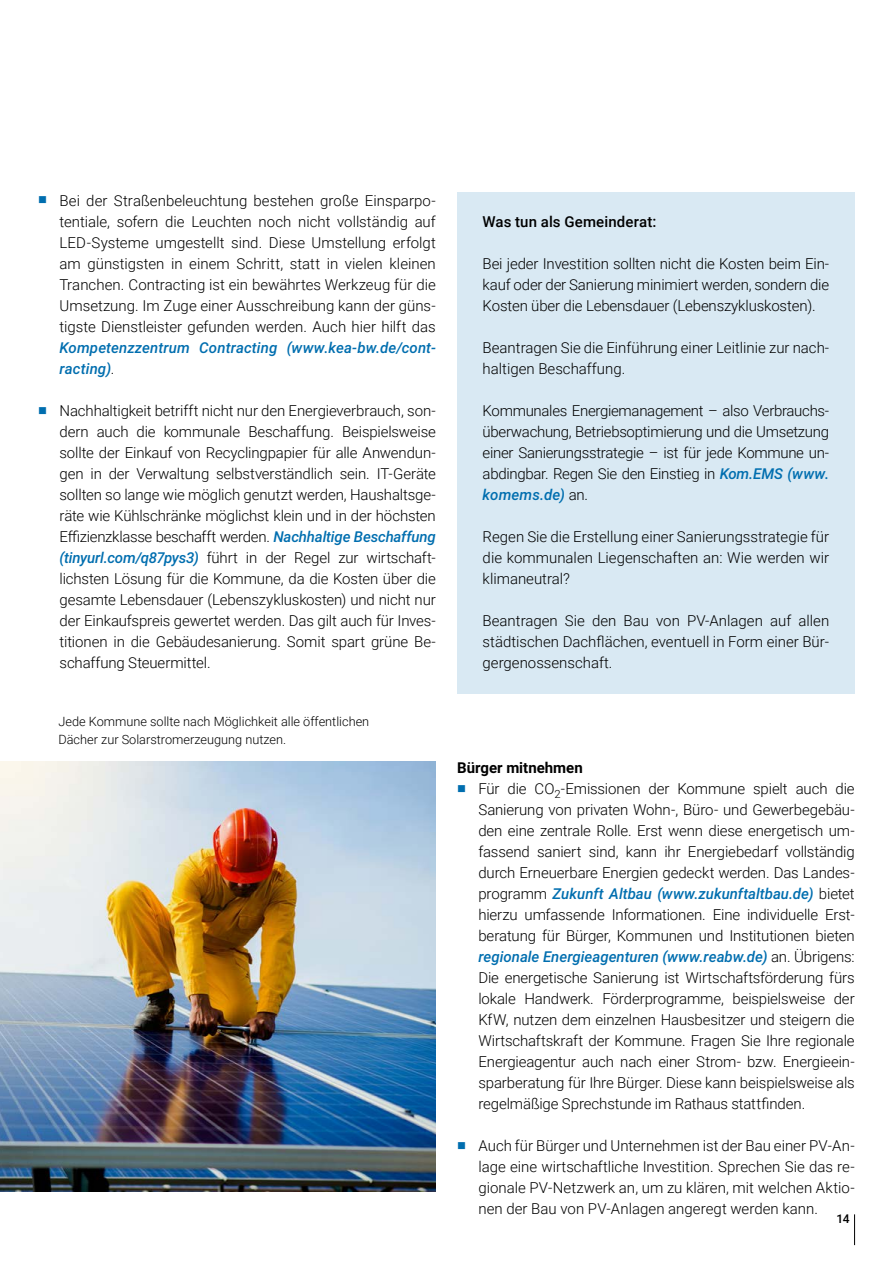
<style>
.page{position:relative;width:893px;height:1263px;background:#fff}
.page>*{position:absolute;margin:0;border:0;box-sizing:border-box;transform-origin:0 0}
.P_Aufzählungen{font:300 15px/21px "Roboto";letter-spacing:-.005em;color:#000;text-align:justify}
.P_Fließtext{font:300 15px/21px "Roboto";color:#000;text-align:justify}
.P_Fließtext-2{font:500 15px "Roboto";letter-spacing:.01em;color:#000}
.H3_Zwischenüberschri{font:700 15px "Roboto";color:#000}
.Caption_BU{font:300 12.75px/18px "Roboto";color:#000}
.Seitenzahl{font:500 12px "Roboto";color:#000}
.s1{color:#006eaf}
.s2{font-weight:500;font-style:italic;color:#006eaf}
</style>
<div class="page">
<div style="left:457px;top:193px;width:398px;height:501px;background:#d9e9f3"></div>
<img style="left:0;top:761px;width:436px;height:431px">
<hr style="left:854px;top:1214px;width:1px;height:31px;background:#000">
<p class="P_Aufzählungen" style="left:60px;top:190px;width:378px;text-indent:-21px"><span class="s1">■</span> Bei der Straßenbeleuchtung bestehen große Einsparpo&shy;tentiale, sofern die Leuchten noch nicht vollständig auf LED-Systeme umgestellt sind. Diese Umstellung erfolgt am günstigsten in einem Schritt, statt in vielen kleinen Tranchen. Contracting ist ein bewährtes Werkzeug für die Umsetzung. Im Zuge einer Ausschreibung kann der güns&shy;tigste Dienstleister gefunden werden. Auch hier hilft das <span class="s2">Kompetenzzentrum Contracting (www.kea-bw.de/cont&shy;racting)</span>.</p>
<p class="P_Aufzählungen" style="left:60px;top:400px;width:378px;text-indent:-21px"><span class="s1">■</span> Nachhaltigkeit betrifft nicht nur den Energieverbrauch, son&shy;dern auch die kommunale Beschaffung. Beispielsweise sollte der Einkauf von Recyclingpapier für alle Anwendun&shy;gen in der Verwaltung selbstverständlich sein. IT-Geräte sollten so lange wie möglich genutzt werden, Haushaltsge&shy;räte wie Kühlschränke möglichst klein und in der höchsten Effizienzklasse beschafft werden. <span class="s2">Nachhaltige Beschaffung (tinyurl.com/q87pys3)</span> führt in der Regel zur wirtschaft&shy;lichsten Lösung für die Kommune, da die Kosten über die gesamte Lebensdauer (Lebenszykluskosten) und nicht nur der Einkaufspreis gewertet werden. Das gilt auch für Inves&shy;titionen in die Gebäudesanierung. Somit spart grüne Be&shy;schaffung Steuermittel.</p>
<p class="Caption_BU" style="left:58px;top:712px;width:312px">Jede Kommune sollte nach Möglichkeit alle öffentlichen<br>Dächer zur Solarstromerzeugung nutzen.</p>
<p class="P_Fließtext-2" style="left:483px;top:211px;width:175px">Was tun als Gemeinderat:</p>
<p class="P_Fließtext" style="left:483px;top:253px;width:348px">Bei jeder Investition sollten nicht die Kosten beim Ein&shy;kauf oder der Sanierung minimiert werden, sondern die Kosten über die Lebensdauer (Lebenszykluskosten).</p>
<p class="P_Fließtext" style="left:483px;top:337px;width:348px">Beantragen Sie die Einführung einer Leitlinie zur nach&shy;haltigen Beschaffung.</p>
<p class="P_Fließtext" style="left:483px;top:400px;width:348px">Kommunales Energiemanagement – also Verbrauchs&shy;überwachung, Betriebsoptimierung und die Umsetzung einer Sanierungsstrategie – ist für jede Kommune un&shy;abdingbar. Regen Sie den Einstieg in <span class="s2">Kom.EMS (www. komems.de)</span> an.</p>
<p class="P_Fließtext" style="left:483px;top:526px;width:348px">Regen Sie die Erstellung einer Sanierungsstrategie für die kommunalen Liegenschaften an: Wie werden wir klimaneutral?</p>
<p class="P_Fließtext" style="left:483px;top:610px;width:348px">Beantragen Sie den Bau von PV-Anlagen auf allen städtischen Dachflächen, eventuell in Form einer Bür&shy;gergenossenschaft.</p>
<h2 class="H3_Zwischenüberschri" style="left:457px;top:757px;width:127px">Bürger mitnehmen</h2>
<p class="P_Aufzählungen" style="left:478px;top:778px;width:378px;text-indent:-21px"><span class="s1">■</span> Für die CO<sub>2</sub>-Emissionen der Kommune spielt auch die Sanierung von privaten Wohn-, Büro- und Gewerbegebäu&shy;den eine zentrale Rolle. Erst wenn diese energetisch um&shy;fassend saniert sind, kann ihr Energiebedarf vollständig durch Erneuerbare Energien gedeckt werden. Das Landes&shy;programm <span class="s2">Zukunft Altbau (www.zukunftaltbau.de)</span> bietet hierzu umfassende Informationen. Eine individuelle Erst&shy;beratung für Bürger, Kommunen und Institutionen bieten <span class="s2">regionale Energieagenturen (www.reabw.de)</span> an. Übrigens:<br>Die energetische Sanierung ist Wirtschaftsförderung fürs lokale Handwerk. Förderprogramme, beispielsweise der KfW, nutzen dem einzelnen Hausbesitzer und steigern die Wirtschaftskraft der Kommune. Fragen Sie Ihre regionale Energieagentur auch nach einer Strom- bzw. Energieein&shy;sparberatung für Ihre Bürger. Diese kann beispielsweise als regelmäßige Sprechstunde im Rathaus stattfinden.</p>
<p class="P_Aufzählungen" style="left:478px;top:1135px;width:378px;text-indent:-21px"><span class="s1">■</span> Auch für Bürger und Unternehmen ist der Bau einer PV-An&shy;lage eine wirtschaftliche Investition. Sprechen Sie das re&shy;gionale PV-Netzwerk an, um zu klären, mit welchen Aktio&shy;nen der Bau von PV-Anlagen angeregt werden kann.</p>
<p class="Seitenzahl" style="left:836px;top:1210px;width:15px">14</p>
</div>
